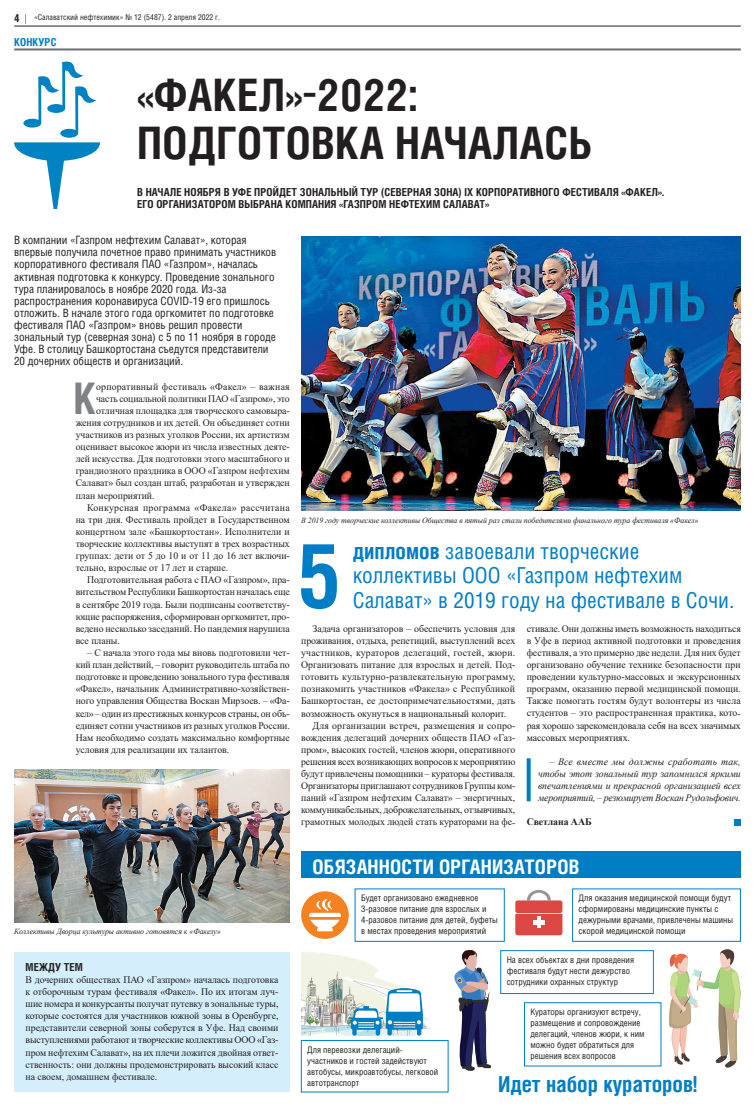
<style>
.page{position:relative;width:755px;height:1106px;background:#fff}
.page>*{position:absolute;margin:0;border:0;box-sizing:border-box;transform-origin:0 0}
.t1{font:700 89.1px "Helios Cond";color:#007ec5}
.t2{font:700 44.8px/48.4px "Helios Cond";letter-spacing:.01em;color:#231f20}
.t3{font:700 43.5px "Helios Cond";color:#808285}
.t4{font:22px/24.2px "Helios Cond";color:#007ec5}
.t5{font:700 22px "Helios Cond";color:#007ec5}
.t6{font:700 20px "Helios Cond";letter-spacing:.01em;color:#fff}
.t7{font:11.5px/12.1px "Helios Cond";letter-spacing:-.005em;color:#231f20}
.t8{font:700 11px/12.1px "Helios Cond";letter-spacing:.01em;color:#231f20}
.t9{font:700 11px "Helios Cond";letter-spacing:.01em;color:#007ec5}
.t10{font:10px/12.1px "Times New Roman";letter-spacing:-.005em;color:#231f20;text-align:justify}
.t11{font:10px "Times New Roman";letter-spacing:.015em;color:#231f20}
.t12{font:italic 10px/12.1px "Times New Roman";letter-spacing:-.015em;color:#231f20;text-align:justify}
.t13{font:10px "Times New Roman";letter-spacing:.03em;color:#231f20}
.t14{font:700 10px "Times New Roman";letter-spacing:-.005em;color:#231f20}
.t15{font:9px/11px "Helios Cond";color:#231f20}
.t16{font:italic 8px "Times New Roman";letter-spacing:-.005em;color:#231f20}
.t17{font:8px "Helios Cond";color:#231f20}
.s1{font-weight:700}
</style>
<div class="page">
<div style="left:14px;top:952px;width:275px;height:139px;background:#d4effb"></div>
<hr style="left:14px;top:26px;width:726px;height:1px;background:#231f20">
<hr style="left:14px;top:48px;width:726px;height:2px;background:#6c6d70">
<img style="left:301px;top:941px;width:133px;height:94px">
<div style="left:301px;top:891px;width:47px;height:47px;background:#f58220;border-radius:50%"></div>
<svg style="left:309px;top:899px;width:32px;height:32px"></svg>
<svg style="left:454px;top:950px;width:37px;height:121px"></svg>
<svg style="left:669px;top:949px;width:71px;height:119px"></svg>
<div style="left:524px;top:1002px;width:136px;height:64px;border:1px solid #007ec5"></div>
<div style="left:500px;top:950px;width:153px;height:43px;border:1px solid #007ec5"></div>
<svg style="left:515px;top:914px;width:47px;height:21px"></svg>
<div style="left:515px;top:900px;width:47px;height:13px;background:#dd4743;border-radius:2px"></div>
<svg style="left:536px;top:916px;width:4px;height:12px"></svg>
<hr style="left:533px;top:920px;width:11px;height:4px;background:#fff">
<svg style="left:527px;top:890px;width:23px;height:10px"></svg>
<div style="left:301px;top:1040px;width:147px;height:52px;border:1px solid #007ec5"></div>
<div style="left:301px;top:851px;width:439px;height:27px;background:#007ec5"></div>
<svg style="left:349px;top:988px;width:73px;height:47px"></svg>
<svg style="left:14px;top:61px;width:86px;height:148px"></svg>
<img style="left:301px;top:236px;width:439px;height:274px">
<img style="left:14px;top:769px;width:275px;height:153px">
<svg style="left:526px;top:758px;width:4px;height:43px"></svg>
<div style="left:733px;top:818px;width:7px;height:7px;background:#007ec5"></div>
<p class="t8" style="left:14px;top:12px;width:7px">4</p>
<p class="t17" style="left:34px;top:12px;width:187px">«Салаватский нефтехимик» № 12 (5487). 2 апреля 2022 г.</p>
<p class="t9" style="left:14px;top:35px;width:44px">КОНКУРС</p>
<h2 class="t2" style="left:137px;top:70px;width:456px">«ФАКЕЛ»-2022:<br>ПОДГОТОВКА НАЧАЛАСЬ</h2>
<p class="t8" style="left:137px;top:186px;width:528px">В НАЧАЛЕ НОЯБРЯ В УФЕ ПРОЙДЕТ ЗОНАЛЬНЫЙ ТУР (СЕВЕРНАЯ ЗОНА) IX КОРПОРАТИВНОГО ФЕСТИВАЛЯ «ФАКЕЛ».<br>ЕГО ОРГАНИЗАТОРОМ ВЫБРАНА КОМПАНИЯ «ГАЗПРОМ НЕФТЕХИМ САЛАВАТ»</p>
<p class="t7" style="left:14px;top:234px;width:263px">В компании «Газпром нефтехим Салават», которая впервые получила почетное право принимать участников корпоративного фестиваля ПАО «Газпром», началась активная подготовка к конкурсу. Проведение зонального тура планировалось в ноябре 2020 года. Из-за распространения коронавируса COVID-19 его пришлось отложить. В начале этого года оргкомитет по подготовке фестиваля ПАО «Газпром» вновь решил провести зональный тур (северная зона) с 5 по 11 ноября в городе Уфе. В столицу Башкортостана съедутся представители 20 дочерних обществ и организаций.</p>
<h3 class="t3" style="left:73px;top:368px;width:24px">К</h3>
<p class="t11" style="left:96px;top:379px;width:195px">орпоративный фестиваль «Факел» – важная</p>
<p class="t10" style="left:96px;top:392px;width:195px">часть социальной политики ПАО «Газпром», это</p>
<p class="t10" style="left:96px;top:404px;width:195px">отличная площадка для творческого самовыра-</p>
<p class="t10" style="left:76px;top:416px;width:215px">жения сотрудников и их детей. Он объединяет сотни</p>
<p class="t10" style="left:76px;top:428px;width:215px">участников из разных уголков России, их артистизм</p>
<p class="t10" style="left:76px;top:440px;width:215px">оценивает высокое жюри из числа известных деяте-</p>
<p class="t10" style="left:76px;top:452px;width:215px">лей искусства. Для подготовки этого масштабного и</p>
<p class="t10" style="left:76px;top:464px;width:215px">грандиозного праздника в ООО «Газпром нефтехим</p>
<p class="t10" style="left:76px;top:477px;width:215px">Салават» был создан штаб, разработан и утвержден</p>
<p class="t10" style="left:76px;top:489px;width:80px">план мероприятий.</p>
<p class="t13" style="left:87px;top:500px;width:204px">Конкурсная программа «Факела» рассчитана</p>
<p class="t10" style="left:76px;top:513px;width:215px">на три дня. Фестиваль пройдет в Государственном</p>
<p class="t10" style="left:76px;top:525px;width:215px">концертном зале «Башкортостан». Исполнители и</p>
<p class="t10" style="left:76px;top:537px;width:215px">творческие коллективы выступят в трех возрастных</p>
<p class="t10" style="left:76px;top:549px;width:215px">группах: дети от 5 до 10 и от 11 до 16 лет включи-</p>
<p class="t10" style="left:76px;top:561px;width:154px">тельно, взрослые от 17 лет и старше.</p>
<p class="t10" style="left:87px;top:573px;width:204px">Подготовительная работа с ПАО «Газпром», пра-</p>
<p class="t10" style="left:76px;top:585px;width:215px">вительством Республики Башкортостан началась еще</p>
<p class="t10" style="left:76px;top:598px;width:215px">в сентябре 2019 года. Были подписаны соответству-</p>
<p class="t10" style="left:76px;top:610px;width:215px">ющие распоряжения, сформирован оргкомитет, про-</p>
<p class="t10" style="left:76px;top:622px;width:215px">ведено несколько заседаний. Но пандемия нарушила</p>
<p class="t10" style="left:76px;top:634px;width:46px">все планы.</p>
<p class="t10" style="left:76px;top:646px;width:215px;text-indent:11px">– С начала этого года мы вновь подготовили чет&shy;кий план действий, – говорит руководитель штаба по подготовке и проведению зонального тура фестиваля «Факел», начальник Административно-хозяйствен&shy;ного управления Общества Воскан Мирзоев. – «Фа&shy;кел» – один из престижных конкурсов страны, он объ&shy;единяет сотни участников из разных уголков России.<br>Нам необходимо создать максимально комфортные условия для реализации их талантов.</p>
<p class="t16" style="left:301px;top:514px;width:398px">В 2019 году творческие коллективы Общества в пятый раз стали победителями финального тура фестиваля «Факел»</p>
<h1 class="t1" style="left:297px;top:515px;width:46px">5</h1>
<h3 class="t4" style="left:352px;top:539px;width:382px"><span class="s1">дипломов</span> завоевали творческие коллективы ООО «Газпром нефтехим<br>Салават» в 2019 году на фестивале в Сочи.</h3>
<p class="t10" style="left:312px;top:622px;width:204px">Задача организаторов – обеспечить условия для</p>
<p class="t10" style="left:301px;top:634px;width:215px">проживания, отдыха, репетиций, выступлений всех</p>
<p class="t11" style="left:301px;top:645px;width:215px">участников, кураторов делегаций, гостей, жюри.</p>
<p class="t10" style="left:301px;top:658px;width:215px">Организовать питание для взрослых и детей. Под-</p>
<p class="t11" style="left:301px;top:669px;width:215px">готовить культурно-развлекательную программу,</p>
<p class="t10" style="left:301px;top:682px;width:215px">познакомить участников «Факела» с Республикой</p>
<p class="t10" style="left:301px;top:694px;width:215px">Башкортостан, ее достопримечательностями, дать</p>
<p class="t10" style="left:301px;top:706px;width:206px">возможность окунуться в национальный колорит.</p>
<p class="t11" style="left:312px;top:718px;width:204px">Для организации встреч, размещения и сопро-</p>
<p class="t10" style="left:301px;top:731px;width:215px">вождения делегаций дочерних обществ ПАО «Газ-</p>
<p class="t10" style="left:301px;top:743px;width:215px">пром», высоких гостей, членов жюри, оперативного</p>
<p class="t10" style="left:301px;top:755px;width:215px">решения всех возникающих вопросов к мероприятию</p>
<p class="t10" style="left:301px;top:767px;width:215px">будут привлечены помощники – кураторы фестиваля.</p>
<p class="t10" style="left:301px;top:779px;width:215px">Организаторы приглашают сотрудников Группы ком-</p>
<p class="t10" style="left:301px;top:791px;width:215px">паний «Газпром нефтехим Салават» – энергичных,</p>
<p class="t10" style="left:301px;top:803px;width:215px">коммуникабельных, доброжелательных, отзывчивых,</p>
<p class="t10" style="left:301px;top:815px;width:215px">грамотных молодых людей стать кураторами на фе-</p>
<p class="t10" style="left:526px;top:622px;width:215px">стивале. Они должны иметь возможность находиться в Уфе в период активной подготовки и проведения фестиваля, а это примерно две недели. Для них будет организовано обучение технике безопасности при проведении культурно-массовых и экскурсионных программ, оказанию первой медицинской помощи.<br>Также помогать гостям будут волонтеры из числа студентов – это распространенная практика, кото&shy;рая хорошо зарекомендовала себя на всех значимых массовых мероприятиях.</p>
<p class="t12" style="left:537px;top:755px;width:204px;text-indent:11px">– Все вместе мы должны сработать так, чтобы этот зональный тур запомнился яркими впечатлениями и прекрасной организацией всех мероприятий, – резюмирует Воскан Рудольфович.</p>
<p class="t14" style="left:526px;top:815px;width:66px">Светлана ААБ</p>
<p class="t16" style="left:14px;top:926px;width:208px">Коллективы Дворца культуры активно готовятся к «Факелу»</p>
<p class="t8" style="left:26px;top:960px;width:59px">МЕЖДУ ТЕМ</p>
<p class="t10" style="left:26px;top:973px;width:254px">В дочерних обществах ПАО «Газпром» началась подготовка к отборочным турам фестиваля «Факел». По их итогам луч&shy;шие номера и конкурсанты получат путевку в зональные туры, которые состоятся для участников южной зоны в Оренбурге, представители северной зоны соберутся в Уфе. Над своими выступлениями работают и творческие коллективы ООО «Газ&shy;пром нефтехим Салават», на их плечи ложится двойная ответ&shy;ственность: они должны продемонстрировать высокий класс на своем, домашнем фестивале.</p>
<h3 class="t6" style="left:312px;top:853px;width:268px">ОБЯЗАННОСТИ ОРГАНИЗАТОРОВ</h3>
<p class="t15" style="left:361px;top:892px;width:138px">Будет организовано ежедневное 3-разовое питание для взрослых и 4-разовое питание для детей, буфеты в местах проведения мероприятий</p>
<p class="t15" style="left:578px;top:892px;width:156px">Для оказания медицинской помощи будут сформированы медицинские пункты с дежурными врачами, привлечены машины скорой медицинской помощи</p>
<p class="t15" style="left:506px;top:954px;width:129px">На всех объектах в дни проведения фестиваля будут нести дежурство сотрудники охранных структур</p>
<p class="t15" style="left:307px;top:1044px;width:132px">Для перевозки делегаций&shy;участников и гостей задействуют автобусы, микроавтобусы, легковой автотранспорт</p>
<p class="t15" style="left:530px;top:1006px;width:116px">Кураторы организуют встречу, размещение и сопровождение делегаций, членов жюри, к ним можно будет обратиться для решения всех вопросов</p>
<h3 class="t5" style="left:497px;top:1069px;width:201px">Идет набор кураторов!</h3>
</div>
